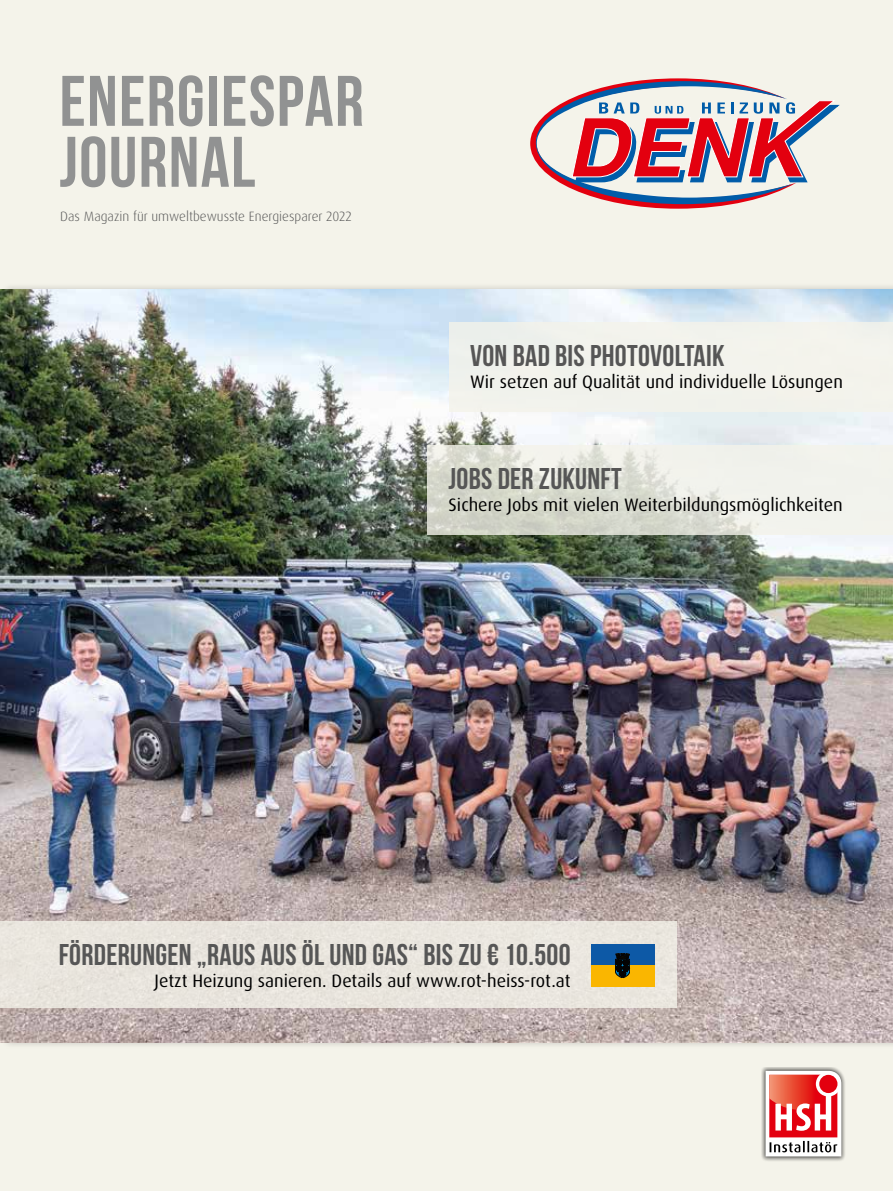
<style>
.page{position:relative;width:893px;height:1191px;background:#f4f3ea}
.page>*{position:absolute;margin:0;border:0;box-sizing:border-box;transform-origin:0 0}
.t1{font:700 71.4px/60.9px "Bebas Neue";letter-spacing:.02em;color:#919292}
.t2{font:700 30px "Bebas Neue";letter-spacing:.01em;color:#565656}
.t3{font:18px "Dax OT";color:#000}
.t4{font:300 13.5px "Dax Pro";color:#565656}
</style>
<div class="page">
<img style="left:0;top:289px;width:893px;height:753px">
<svg style="left:761px;top:1067px;width:84px;height:94px"></svg>
<svg style="left:766px;top:1070px;width:75px;height:86px;background:#e68484"></svg>
<div style="left:449px;top:322px;width:444px;height:89px;background:#f4f3ea"></div>
<svg style="left:427px;top:445px;width:466px;height:90px"></svg>
<svg style="left:530px;top:78px;width:310px;height:131px"></svg>
<div style="left:0;top:921px;width:677px;height:87px;background:#e9e5de"></div>
<div style="left:591px;top:944px;width:63px;height:21px;background:#0d59a6"></div>
<div style="left:591px;top:965px;width:63px;height:22px;background:#fab600"></div>
<svg style="left:615px;top:953px;width:15px;height:24px"></svg>
<h1 class="t1" style="left:60px;top:70px;width:306px">ENERGIESPAR<br>JOURNAL</h1>
<p class="t4" style="left:60px;top:208px;width:293px">Das Magazin für umweltbewusste Energiesparer 2022</p>
<h2 class="t2" style="left:470px;top:339px;width:256px">VON BAD BIS PHOTOVOLTAIK</h2>
<p class="t3" style="left:470px;top:364px;width:374px">Wir setzen auf Qualität und individuelle Lösungen</p>
<h2 class="t2" style="left:449px;top:462px;width:175px">JOBS DER ZUKUNFT</h2>
<p class="t3" style="left:449px;top:487px;width:396px">Sichere Jobs mit vielen Weiterbildungsmöglichkeiten</p>
<h2 class="t2" style="left:59px;top:938px;width:513px">FÖRDERUNGEN „RAUS AUS ÖL UND GAS“ BIS ZU € 10.500</h2>
<p class="t3" style="left:155px;top:963px;width:418px">Jetzt Heizung sanieren. Details auf www.rot-heiss-rot.at</p>
</div>
